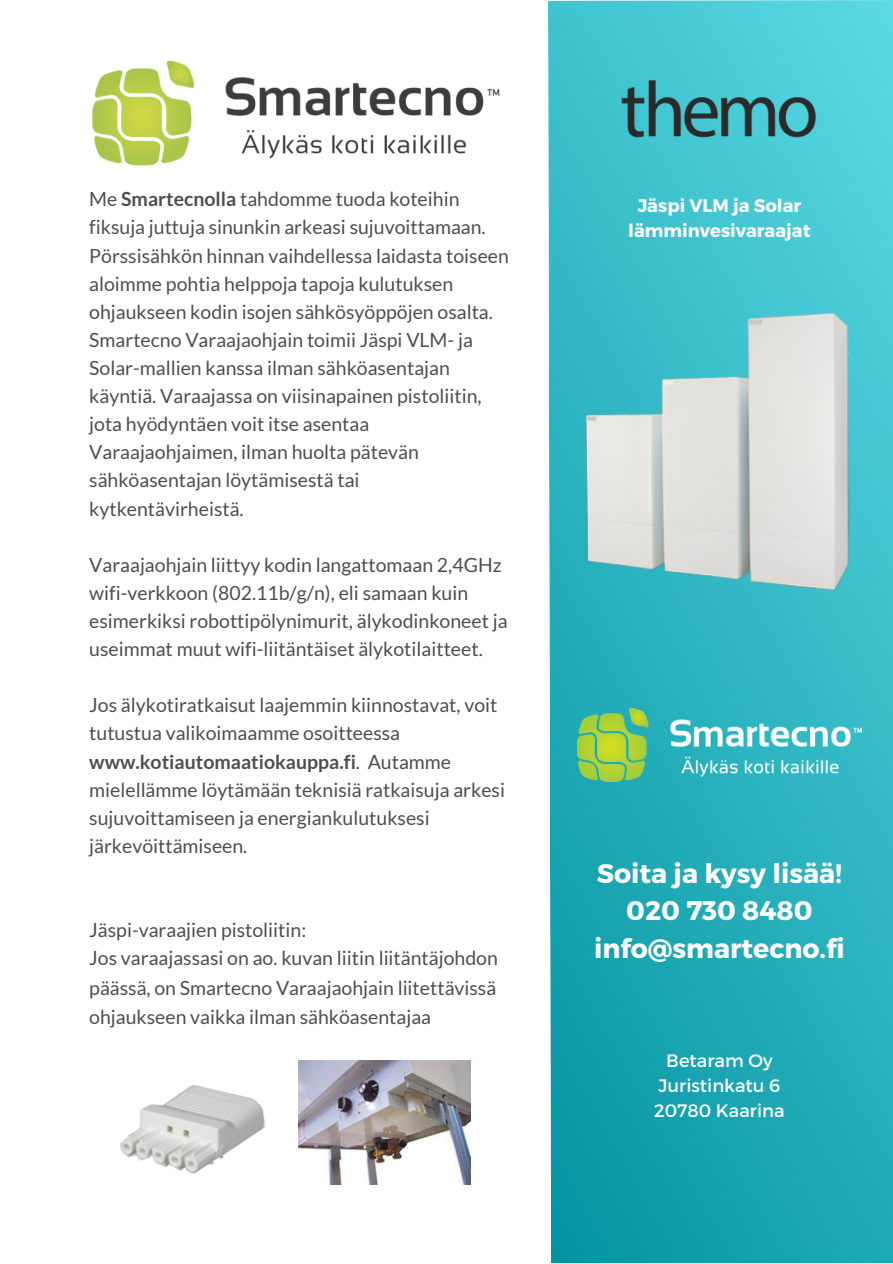
<style>
.page{position:relative;width:893px;height:1264px;background:#fff}
.page>*{position:absolute;margin:0;border:0;box-sizing:border-box;transform-origin:0 0}
.t1{font:700 26.85px "Montserrat";color:#fff}
.t2{font:19.5px/28px "Lato";color:#000}
.t3{font:18px "Montserrat";color:#fff}
.t4{font:700 18px/24.8px "Montserrat";color:#fff;text-align:center}
.s1{font-weight:700}
</style>
<div class="page">
<svg style="left:548px;top:0;width:344px;height:1262px;background:#2cb3bf"></svg>
<img style="left:577px;top:708px;width:284px;height:73px">
<img style="left:92px;top:60px;width:408px;height:106px">
<img style="left:120px;top:1085px;width:145px;height:89px">
<img style="left:299px;top:1060px;width:172px;height:124px">
<img style="left:553px;top:282px;width:326px;height:326px">
<img style="left:601px;top:71px;width:236px;height:84px">
<p class="t2" style="left:89px;top:185px;width:421px">Me <span class="s1">Smartecnolla</span> tahdomme tuoda koteihin fiksuja juttuja sinunkin arkeasi sujuvoittamaan.<br>Pörssisähkön hinnan vaihdellessa laidasta toiseen aloimme pohtia helppoja tapoja kulutuksen ohjaukseen kodin isojen sähkösyöppöjen osalta.<br>Smartecno Varaajaohjain toimii Jäspi VLM- ja Solar-mallien kanssa ilman sähköasentajan käyntiä. Varaajassa on viisinapainen pistoliitin, jota hyödyntäen voit itse asentaa Varaajaohjaimen, ilman huolta pätevän sähköasentajan löytämisestä tai kytkentävirheistä.</p>
<p class="t2" style="left:89px;top:550px;width:420px">Varaajaohjain liittyy kodin langattomaan 2,4GHz wifi-verkkoon (802.11b/g/n), eli samaan kuin esimerkiksi robottipölynimurit, älykodinkoneet ja useimmat muut wifi-liitäntäiset älykotilaitteet.</p>
<p class="t2" style="left:89px;top:690px;width:417px">Jos älykotiratkaisut laajemmin kiinnostavat, voit tutustua valikoimaamme osoitteessa <span class="s1">www.kotiautomaatiokauppa.fi</span>. Autamme mielellämme löytämään teknisiä ratkaisuja arkesi sujuvoittamiseen ja energiankulutuksesi järkevöittämiseen.</p>
<p class="t2" style="left:89px;top:915px;width:410px;line-height:28.8px">Jäspi-varaajien pistoliitin:<br>Jos varaajassasi on ao. kuvan liitin liitäntäjohdon päässä, on Smartecno Varaajaohjain liitettävissä ohjaukseen vaikka ilman sähköasentajaa</p>
<p class="t4" style="left:628px;top:192px;width:184px">Jäspi VLM ja Solar lämminvesivaraajat</p>
<p class="t1" style="left:596px;top:855px;width:247px">Soita ja kysy lisää!</p>
<p class="t1" style="left:626px;top:893px;width:188px">020 730 8480</p>
<p class="t1" style="left:594px;top:930px;width:252px">info@smartecno.fi</p>
<p class="t3" style="left:666px;top:1049px;width:108px">Betaram Oy</p>
<p class="t3" style="left:658px;top:1073px;width:123px">Juristinkatu 6</p>
<p class="t3" style="left:654px;top:1098px;width:132px">20780 Kaarina</p>
</div>
